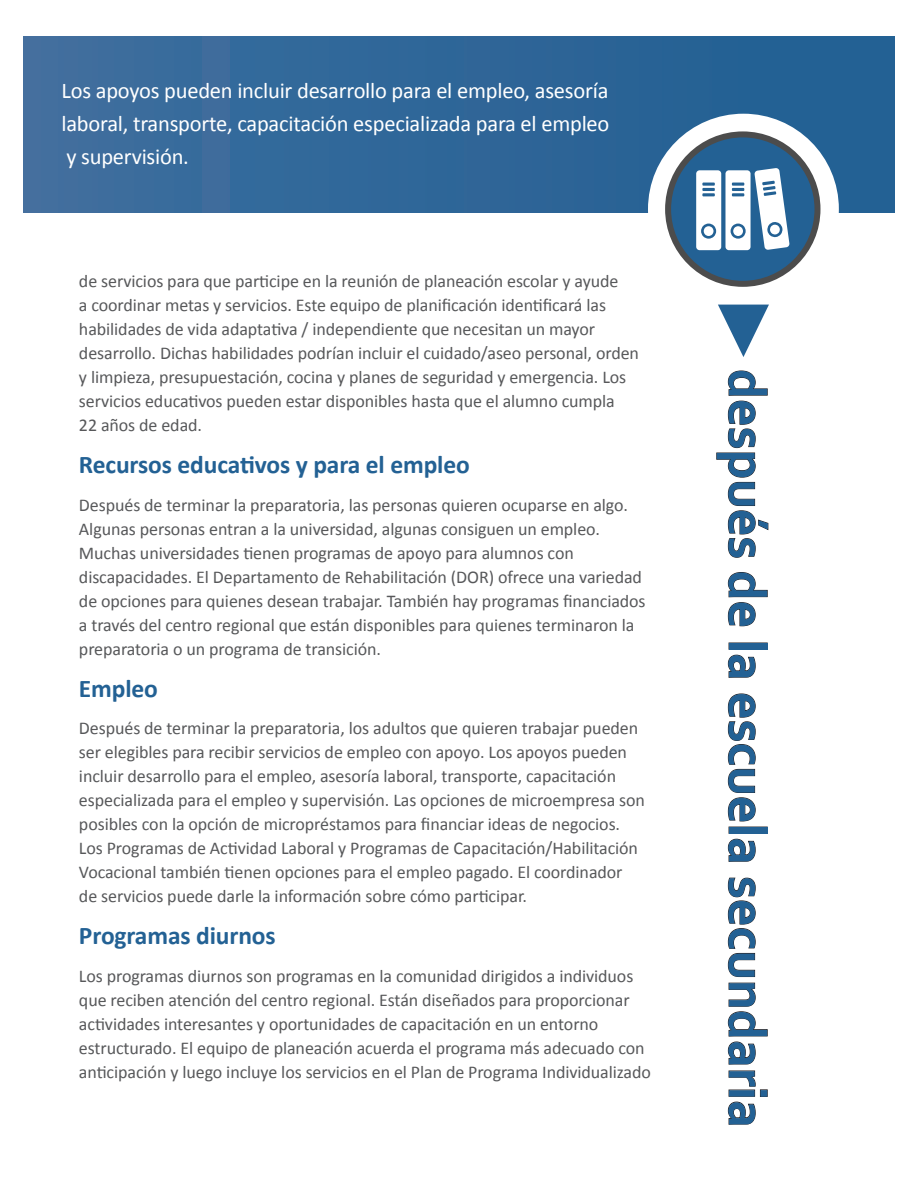
<style>
.page{position:relative;width:918px;height:1188px;background:#fff}
.page>*{position:absolute;margin:0;border:0;box-sizing:border-box;transform-origin:0 0}
.t1{font:700 54px "Corbel";color:#236194}
.t2{font:700 25.5px "Calibri";letter-spacing:-.005em;color:#236194}
.t3{font:22.5px/33px "Calibri";letter-spacing:-.01em;color:#fff;text-align:justify}
.t4{font:18px/24px "Calibri";letter-spacing:-.005em;color:#57585a}
</style>
<div class="page">
<div style="left:23px;top:36px;width:872px;height:176px;background:linear-gradient(to right,#3f6e9e,#205f93)"></div>
<div style="left:648px;top:114px;width:191px;height:191px;background:#fff;border-radius:50%"></div>
<svg style="left:718px;top:305px;width:51px;height:52px"></svg>
<svg style="left:716px;top:370px;width:53px;height:188px"></svg>
<svg style="left:728px;top:572px;width:40px;height:55px"></svg>
<svg style="left:728px;top:654px;width:28px;height:24px"></svg>
<svg style="left:728px;top:693px;width:28px;height:129px"></svg>
<svg style="left:728px;top:838px;width:28px;height:24px"></svg>
<svg style="left:728px;top:877px;width:40px;height:248px"></svg>
<svg style="left:665px;top:131px;width:155px;height:156px"></svg>
<p class="t3" style="left:62px;top:74px;width:549px">Los apoyos pueden incluir desarrollo para el empleo, asesoría laboral, transporte, capacitación especializada para el empleo y supervisión.</p>
<p class="t4" style="left:79px;top:269px;width:562px">de servicios para que participe en la reunión de planeación escolar y ayude<br>a coordinar metas y servicios. Este equipo de planificación identificará las habilidades de vida adaptativa / independiente que necesitan un mayor desarrollo. Dichas habilidades podrían incluir el cuidado/aseo personal, orden y limpieza, presupuestación, cocina y planes de seguridad y emergencia. Los servicios educativos pueden estar disponibles hasta que el alumno cumpla<br>22 años de edad.</p>
<h2 class="t2" style="left:79px;top:448px;width:392px">Recursos educativos y para el empleo</h2>
<p class="t4" style="left:79px;top:493px;width:568px">Después de terminar la preparatoria, las personas quieren ocuparse en algo.<br>Algunas personas entran a la universidad, algunas consiguen un empleo.<br>Muchas universidades tienen programas de apoyo para alumnos con discapacidades. El Departamento de Rehabilitación (DOR) ofrece una variedad de opciones para quienes desean trabajar. También hay programas financiados a través del centro regional que están disponibles para quienes terminaron la preparatoria o un programa de transición.</p>
<h2 class="t2" style="left:79px;top:672px;width:81px">Empleo</h2>
<p class="t4" style="left:79px;top:716px;width:568px">Después de terminar la preparatoria, los adultos que quieren trabajar pueden ser elegibles para recibir servicios de empleo con apoyo. Los apoyos pueden incluir desarrollo para el empleo, asesoría laboral, transporte, capacitación especializada para el empleo y supervisión. Las opciones de microempresa son posibles con la opción de micropréstamos para financiar ideas de negocios.<br>Los Programas de Actividad Laboral y Programas de Capacitación/Habilitación Vocacional también tienen opciones para el empleo pagado. El coordinador de servicios puede darle la información sobre cómo participar.</p>
<h2 class="t2" style="left:79px;top:919px;width:198px">Programas diurnos</h2>
<p class="t4" style="left:79px;top:964px;width:573px">Los programas diurnos son programas en la comunidad dirigidos a individuos que reciben atención del centro regional. Están diseñados para proporcionar actividades interesantes y oportunidades de capacitación en un entorno estructurado. El equipo de planeación acuerda el programa más adecuado con anticipación y luego incluye los servicios en el Plan de Programa Individualizado</p>
<h1 class="t1" style="left:780px;top:369px;width:761px;rotate:90deg">después de la escuela secundaria</h1>
</div>
